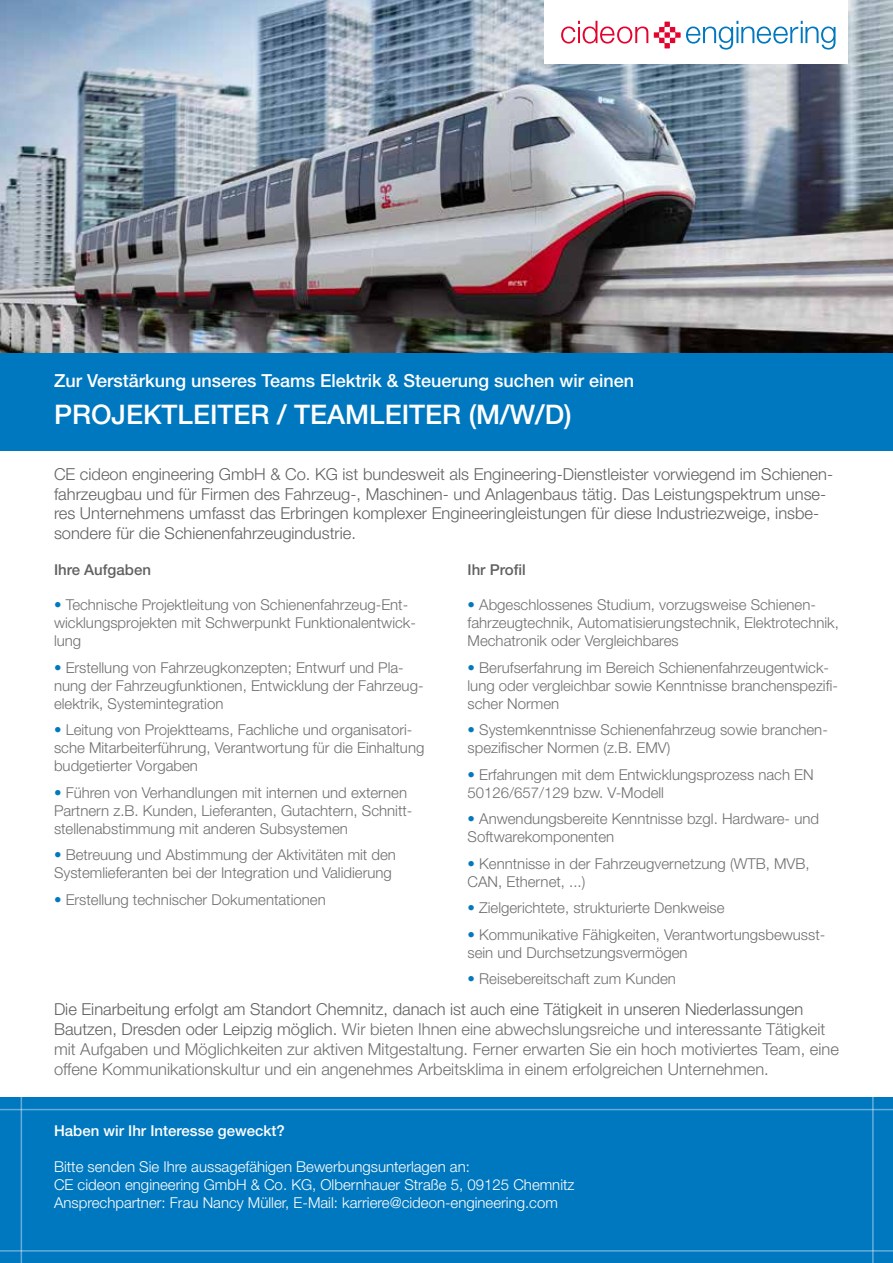
<style>
.page{position:relative;width:893px;height:1263px;background:#fff}
.page>*{position:absolute;margin:0;border:0;box-sizing:border-box;transform-origin:0 0}
.t1{font:500 27px "Helvetica Neue LT Std";color:#fff}
.t2{font:500 18px "Helvetica Neue LT Std";color:#fff}
.t3{font:300 16.5px/19.8px "Helvetica Neue LT Std";color:#71706f}
.t4{font:300 16.5px/19.8px "Helvetica Neue LT Std";color:#616161}
.t5{font:300 15px/18px "Helvetica Neue LT Std";color:#71706f}
.t6{font:300 15px/18px "Helvetica Neue LT Std";color:#706f6f}
.t7{font:300 15px/18px "Helvetica Neue LT Std";color:#fff}
.t8{font:500 15px "Helvetica Neue LT Std";color:#fff}
.t9{font:500 15px "Helvetica Neue LT Std";color:#616161}
.s1{color:#0078bf}
.s2{color:#0578bd}
.s3{color:#616161}
</style>
<div class="page">
<div style="left:0;top:92px;width:893px;height:359px;background:#0078bf"></div>
<div style="left:0;top:1097px;width:893px;height:166px;background:#0078bf"></div>
<hr style="left:0;top:1250px;width:893px;height:1px;background:#fff">
<hr style="left:21px;top:998px;width:1px;height:265px;background:#fff">
<hr style="left:872px;top:995px;width:2px;height:268px;background:#fff">
<hr style="left:0;top:1109px;width:893px;height:1px;background:#fff">
<img style="left:0;top:0;width:893px;height:353px">
<div style="left:544px;top:0;width:304px;height:64px;background:#fff"></div>
<svg style="left:561px;top:21px;width:87px;height:23px"></svg>
<svg style="left:654px;top:21px;width:181px;height:29px"></svg>
<p class="t2" style="left:54px;top:370px;width:582px">Zur Verstärkung unseres Teams Elektrik &amp; Steuerung suchen wir einen</p>
<h1 class="t1" style="left:54px;top:399px;width:519px">PROJEKTLEITER / TEAMLEITER (M/W/D)</h1>
<p class="t4" style="left:54px;top:464px;width:781px">CE cideon engineering GmbH &amp; Co. KG ist bundesweit als Engineering-Dienstleister vorwiegend im Schienen&shy;fahrzeugbau und für Firmen des Fahrzeug-, Maschinen- und Anlagenbaus tätig. Das Leistungspektrum unse&shy;res Unternehmens umfasst das Erbringen komplexer Engineeringleistungen für diese Industriezweige, insbe&shy;sondere für die Schienenfahrzeugindustrie.</p>
<p class="t9" style="left:54px;top:561px;width:98px">Ihre Aufgaben</p>
<p class="t6" style="left:54px;top:595px;width:363px"><span class="s1">•</span> Technische Projektleitung von Schienenfahrzeug-Ent&shy;wicklungsprojekten mit Schwerpunkt Funktionalentwick&shy;lung</p>
<p class="t6" style="left:54px;top:658px;width:371px"><span class="s1">•</span> Erstellung von Fahrzeugkonzepten; Entwurf und Pla&shy;nung der Fahrzeugfunktionen, Entwicklung der Fahrzeug&shy;elektrik, Systemintegration</p>
<p class="t6" style="left:54px;top:720px;width:372px"><span class="s1">•</span> Leitung von Projektteams, Fachliche und organisatori&shy;sche Mitarbeiterführung, Verantwortung für die Einhaltung budgetierter Vorgaben</p>
<p class="t6" style="left:54px;top:783px;width:360px"><span class="s1">•</span> Führen von Verhandlungen mit internen und externen<br>Partnern z.B. Kunden, Lieferanten, Gutachtern, Schnitt&shy;stellenabstimmung mit anderen Subsystemen</p>
<p class="t6" style="left:54px;top:845px;width:343px"><span class="s1">•</span> Betreuung und Abstimmung der Aktivitäten mit den<br>Systemlieferanten bei der Integration und Validierung</p>
<p class="t6" style="left:54px;top:890px;width:273px"><span class="s1">•</span> Erstellung technischer Dokumentationen</p>
<p class="t9" style="left:468px;top:561px;width:60px">Ihr Profil</p>
<p class="t5" style="left:468px;top:596px;width:373px"><span class="s2">•</span> Abgeschlossenes Studium, vorzugsweise Schienen&shy;fahrzeugtechnik, Automatisierungstechnik, Elektrotechnik,<br>Mechatronik oder Vergleichbares</p>
<p class="t5" style="left:468px;top:658px;width:372px"><span class="s2">•</span> Berufserfahrung im Bereich Schienenfahrzeugentwick&shy;lung oder vergleichbar sowie Kenntnisse branchenspezifi&shy;scher Normen</p>
<p class="t5" style="left:468px;top:721px;width:362px"><span class="s2">•</span> Systemkenntnisse Schienenfahrzeug sowie branchen&shy;spezifischer Normen (z.B. EMV)</p>
<p class="t5" style="left:468px;top:765px;width:348px"><span class="s2">•</span> Erfahrungen mit dem Entwicklungsprozess nach EN<br>50126/657/129 bzw. V-Modell</p>
<p class="t5" style="left:468px;top:810px;width:353px"><span class="s2">•</span> Anwendungsbereite Kenntnisse bzgl. Hardware- und<br>Softwarekomponenten</p>
<p class="t5" style="left:468px;top:854px;width:344px"><span class="s2">•</span> Kenntnisse in der Fahrzeugvernetzung (WTB, MVB,<br>CAN, Ethernet, ...)</p>
<p class="t5" style="left:468px;top:899px;width:258px"><span class="s2">•</span> Zielgerichtete, strukturierte Denkweise</p>
<p class="t5" style="left:468px;top:925px;width:359px"><span class="s2">•</span> Kommunikative Fähigkeiten, Verantwortungsbewusst&shy;sein und Durchsetzungsvermögen</p>
<p class="t5" style="left:468px;top:970px;width:210px"><span class="s2">•</span> Reisebereitschaft zum Kunden</p>
<p class="t3" style="left:54px;top:999px;width:786px"><span class="s3">Die Einarbeitung erfolgt am Standort Chemnitz, danach ist auch eine Tätigkeit in unseren Niederlassungen Bautzen, Dresden oder Leipzig möglich.</span> Wir bieten Ihnen eine abwechslungsreiche und interessante Tätigkeit mit Aufgaben und Möglichkeiten zur aktiven Mitgestaltung. Ferner erwarten Sie ein hoch motiviertes Team, eine offene Kommunikationskultur und ein angenehmes Arbeitsklima in einem erfolgreichen Unternehmen.</p>
<p class="t8" style="left:54px;top:1121px;width:232px">Haben wir Ihr Interesse geweckt?</p>
<p class="t7" style="left:54px;top:1157px;width:522px">Bitte senden Sie Ihre aussagefähigen Bewerbungsunterlagen an:<br>CE cideon engineering GmbH &amp; Co. KG, Olbernhauer Straße 5, 09125 Chemnitz<br>Ansprechpartner: Frau Nancy Müller, E-Mail: karriere@cideon-engineering.com</p>
</div>
